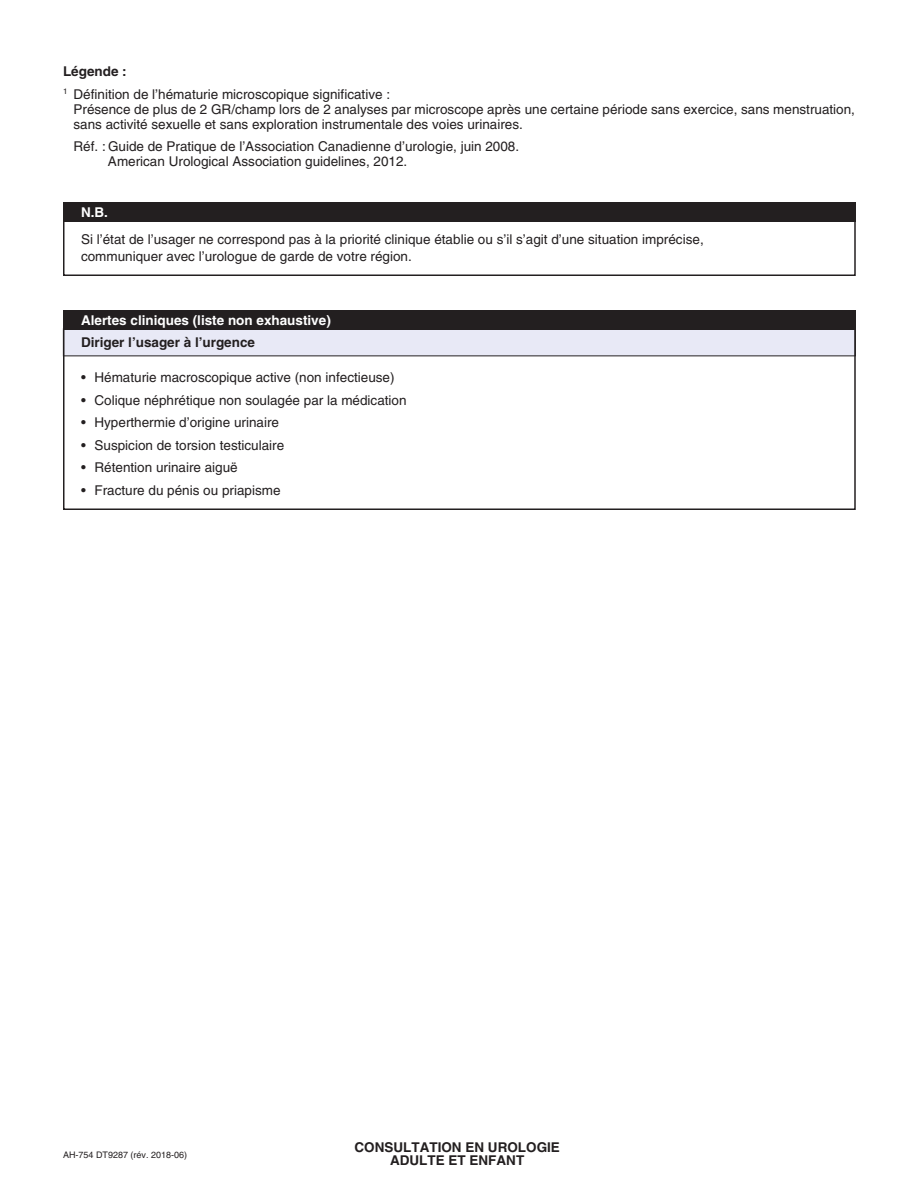
<style>
.page{position:relative;width:918px;height:1188px;background:#fff}
.page>*{position:absolute;margin:0;border:0;box-sizing:border-box;transform-origin:0 0}
.t1{font:13.5px/15px "Helvetica LT Std";color:#231f20}
.t2{font:700 13.5px "Helvetica LT Std";color:#231f20}
.t3{font:700 13.5px "Helvetica LT Std";color:#fff}
.t4{font:9px "Helvetica LT Std";color:#231f20}
</style>
<div class="page">
<svg style="left:62px;top:328px;width:794px;height:182px"></svg>
<svg style="left:63px;top:222px;width:793px;height:54px"></svg>
<div style="left:63px;top:202px;width:793px;height:20px;background:#231f20"></div>
<div style="left:63px;top:310px;width:793px;height:20px;background:#231f20"></div>
<p class="t2" style="left:63px;top:63px;width:65px">Légende :</p>
<p class="t1" style="left:63px;top:87px;width:329px"><sup>1</sup> Définition de l’hématurie microscopique significative :</p>
<p class="t1" style="left:74px;top:102px;width:783px">Présence de plus de 2 GR/champ lors de 2 analyses par microscope après une certaine période sans exercice, sans menstruation, sans activité sexuelle et sans exploration instrumentale des voies urinaires.</p>
<p class="t1" style="left:74px;top:139px;width:447px">Réf. : Guide de Pratique de l’Association Canadienne d’urologie, juin 2008.</p>
<p class="t1" style="left:108px;top:154px;width:301px">American Urological Association guidelines, 2012.</p>
<p class="t3" style="left:81px;top:204px;width:28px">N.B.</p>
<p class="t1" style="left:81px;top:232px;width:624px">Si l’état de l’usager ne correspond pas à la priorité clinique établie ou s’il s’agit d’une situation imprécise,</p>
<p class="t1" style="left:81px;top:249px;width:332px">communiquer avec l’urologue de garde de votre région.</p>
<p class="t3" style="left:81px;top:312px;width:251px">Alertes cliniques (liste non exhaustive)</p>
<p class="t2" style="left:81px;top:334px;width:176px">Diriger l’usager à l’urgence</p>
<p class="t1" style="left:81px;top:370px;width:315px">• Hématurie macroscopique active (non infectieuse)</p>
<p class="t1" style="left:81px;top:393px;width:327px">• Colique néphrétique non soulagée par la médication</p>
<p class="t1" style="left:81px;top:415px;width:200px">• Hyperthermie d’origine urinaire</p>
<p class="t1" style="left:81px;top:438px;width:205px">• Suspicion de torsion testiculaire</p>
<p class="t1" style="left:81px;top:460px;width:158px">• Rétention urinaire aiguë</p>
<p class="t1" style="left:81px;top:483px;width:201px">• Fracture du pénis ou priapisme</p>
<p class="t4" style="left:63px;top:1150px;width:126px">AH-754 DT9287 (rév. 2018-06)</p>
<p class="t2" style="left:354px;top:1139px;width:207px">CONSULTATION EN UROLOGIE</p>
<p class="t2" style="left:390px;top:1152px;width:136px">ADULTE ET ENFANT</p>
</div>
